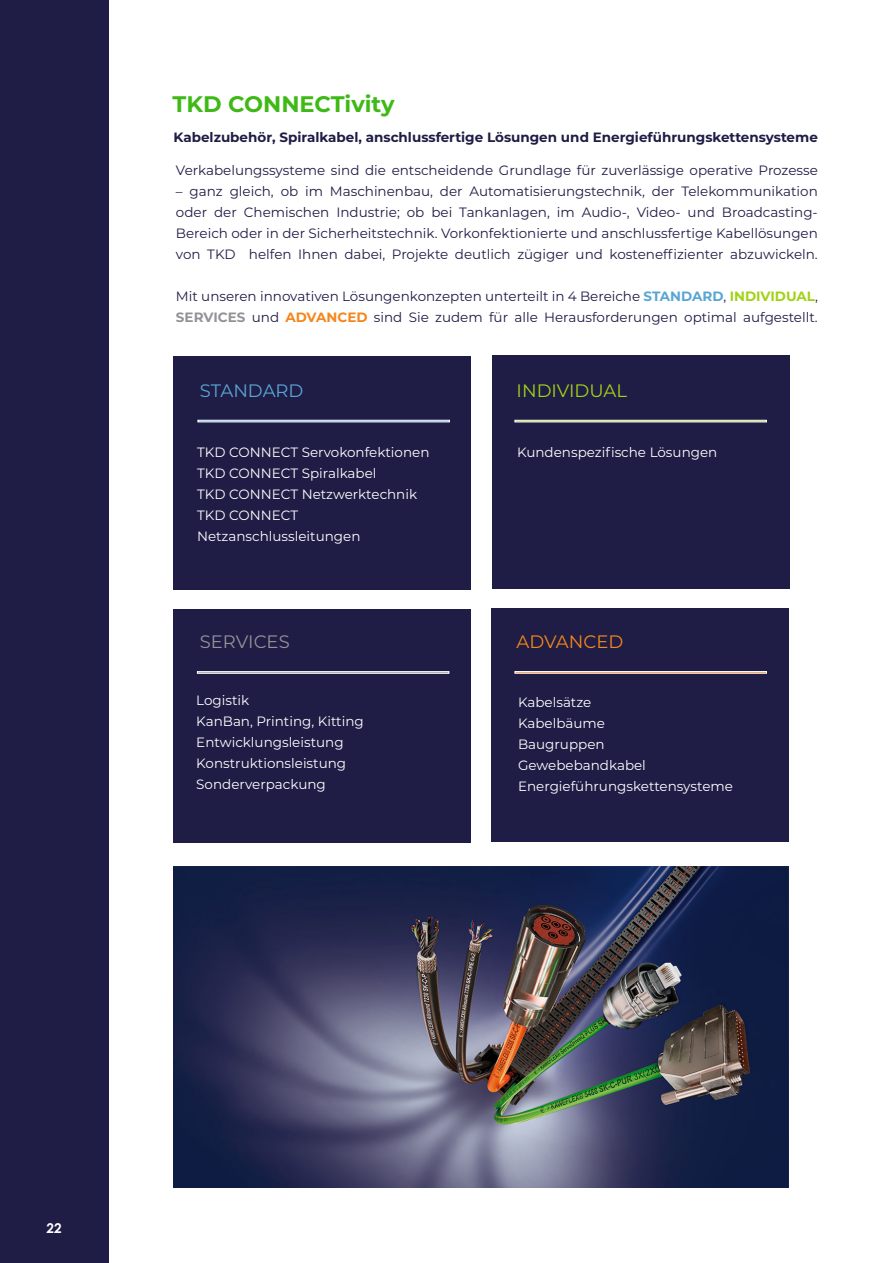
<style>
.page{position:relative;width:893px;height:1263px;background:#fff}
.page>*{position:absolute;margin:0;border:0;box-sizing:border-box;transform-origin:0 0}
.t1{font:700 22.5px "Montserrat";color:#3eb915}
.t2{font:18px "Montserrat";color:#a2d216}
.t3{font:18px "Montserrat";color:#59a5d4}
.t4{font:18px "Montserrat";color:#939297}
.t5{font:18px "Montserrat";color:#f5861c}
.t6{font:13.5px/21px "Montserrat";color:#1f1c45;text-align:justify}
.t7{font:13.5px/21px "Montserrat";color:#fff}
.t8{font:700 13.5px "Montserrat";color:#1f1c45}
.t9{font:700 13.5px "Century Gothic";color:#fff}
.s1{font-weight:700;color:#59a5d4}
.s2{font-weight:700;color:#a2d216}
.s3{font-weight:700;color:#939297}
.s4{font-weight:700;color:#f5861c}
</style>
<div class="page">
<img style="left:174px;top:866px;width:615px;height:321px">
<div style="left:0;top:0;width:108px;height:1263px;background:#1f1c45"></div>
<div style="left:174px;top:356px;width:297px;height:234px;background:#1f1c45"></div>
<div style="left:492px;top:356px;width:297px;height:233px;background:#1f1c45"></div>
<div style="left:174px;top:609px;width:297px;height:234px;background:#1f1c45"></div>
<div style="left:491px;top:608px;width:298px;height:234px;background:#1f1c45"></div>
<div style="left:198px;top:420px;width:252px;height:2px;background:#59a5d4;border:1px solid #fff"></div>
<div style="left:515px;top:420px;width:252px;height:2px;background:#a2d216;border:1px solid #fff"></div>
<div style="left:197px;top:671px;width:252px;height:2px;background:#939297;border:1px solid #fff"></div>
<div style="left:515px;top:671px;width:252px;height:2px;background:#f5861c;border:1px solid #fff"></div>
<h1 class="t1" style="left:173px;top:88px;width:224px">TKD CONNECTivity</h1>
<p class="t8" style="left:174px;top:127px;width:646px">Kabelzubehör, Spiralkabel, anschlussfertige Lösungen und Energieführungskettensysteme</p>
<p class="t6" style="left:176px;top:159px;width:643px">Verkabelungssysteme sind die entscheidende Grundlage für zuverlässige operative Prozesse</p>
<p class="t6" style="left:176px;top:180px;width:643px">– ganz gleich, ob im Maschinenbau, der Automatisierungstechnik, der Telekommunikation oder der Chemischen Industrie; ob bei Tankanlagen, im Audio-, Video- und Broadcasting-Bereich oder in der Sicherheitstechnik. Vorkonfektionierte und anschlussfertige Kabellösungen von TKD helfen Ihnen dabei, Projekte deutlich zügiger und kosteneffizienter abzuwickeln.</p>
<p class="t6" style="left:176px;top:285px;width:643px">Mit unseren innovativen Lösungenkonzepten unterteilt in 4 Bereiche <span class="s1">STANDARD</span>, <span class="s2">INDIVIDUAL</span>,<br><span class="s3">SERVICES</span> und <span class="s4">ADVANCED</span> sind Sie zudem für alle Herausforderungen optimal aufgestellt.</p>
<h2 class="t3" style="left:200px;top:378px;width:105px">STANDARD</h2>
<h2 class="t2" style="left:517px;top:378px;width:112px">INDIVIDUAL</h2>
<p class="t7" style="left:197px;top:441px;width:234px">TKD CONNECT Servokonfektionen<br>TKD CONNECT Spiralkabel<br>TKD CONNECT Netzwerktechnik<br>TKD CONNECT<br>Netzanschlussleitungen</p>
<p class="t7" style="left:517px;top:441px;width:202px">Kundenspezifische Lösungen</p>
<h2 class="t4" style="left:200px;top:630px;width:91px">SERVICES</h2>
<h2 class="t5" style="left:517px;top:630px;width:108px">ADVANCED</h2>
<p class="t7" style="left:196px;top:689px;width:169px">Logistik<br>KanBan, Printing, Kitting<br>Entwicklungsleistung<br>Konstruktionsleistung<br>Sonderverpackung</p>
<p class="t7" style="left:518px;top:691px;width:216px">Kabelsätze<br>Kabelbäume<br>Baugruppen<br>Gewebebandkabel<br>Energieführungskettensysteme</p>
<p class="t9" style="left:46px;top:1218px;width:17px">22</p>
</div>
